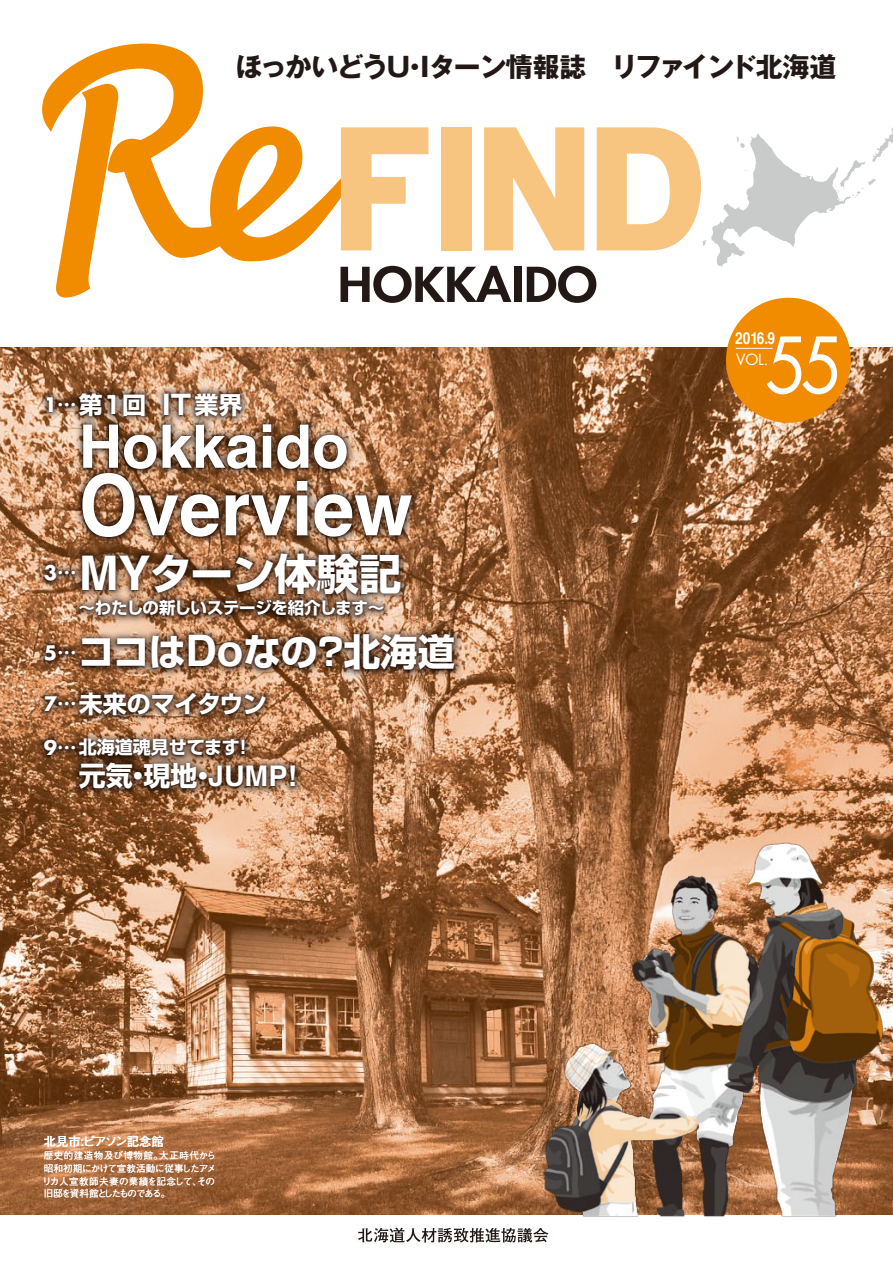
<style>
.page{position:relative;width:893px;height:1264px;background:#fff}
.page>*{position:absolute;margin:0;border:0;box-sizing:border-box;transform-origin:0 0}
.t1{font:75.45px "Futura Std";color:#fff;scale:.9 1}
.t2{font:700 75px "Helvetica";color:#fff}
.t3{font:700 60px "Helvetica";color:#fff}
.t4{font:800 46.65px "Futura Std";color:#221815;scale:1.1 1}
.t5{font:700 42.45px "Shin Go Pr 5";letter-spacing:-.02em;color:#fff}
.t6{font:700 37.2px "Shin Go Pr 5";color:#fff}
.t7{font:700 27px "Shin Go Pr 5";color:#fff}
.t8{font:700 26.85px "Gothic MB101 Pr 5";letter-spacing:-.06em;color:#221815}
.t9{font:700 24px "Shin Go Pr 5";letter-spacing:-.03em;color:#fff}
.t10{font:700 24px "Shin Go Pr 5";color:#fff}
.t11{font:700 19.5px "Futura Std";color:#fff}
.t12{font:700 18px "Shin Go Pr 5";color:#fff}
.t13{font:700 16.5px "Shin Go Pr 5";letter-spacing:-.025em;color:#fff}
.t14{font:700 16.5px "Helvetica";color:#fff;scale:.84 1}
.t15{font:15px "Futura Std";color:#fff}
.t16{font:700 12.3px "Futo Go B101 Pr 5";letter-spacing:-.035em;color:#fff}
.t17{font:500 9.6px/12.8px "Gothic BBB Pr 5";color:#fff}
.s1{font-size:27px}
.s2{font-size:84px}
.s3{font-family:"Helvetica";font-size:47.85px}
.s4{font-family:"Helvetica";font-size:43.5px}
.s5{font-family:"Futura Std";font-size:19.5px}
.s6{font-size:19.5px}
.s7{font-family:"Helvetica";font-size:28.5px}
.s8{font-family:"Shin Go Pr 5"}
</style>
<div class="page">
<img style="left:0;top:348px;width:893px;height:866px">
<img style="left:33px;top:382px;width:432px;height:425px">
<img style="left:40px;top:386px;width:419px;height:417px">
<svg style="left:358px;top:1227px;width:167px;height:15px"></svg>
<svg style="left:42px;top:44px;width:168px;height:253px"></svg>
<svg style="left:210px;top:126px;width:218px;height:135px"></svg>
<div style="left:441px;top:127px;width:31px;height:123px;background:#f8c580"></div>
<svg style="left:484px;top:127px;width:100px;height:123px"></svg>
<svg style="left:597px;top:127px;width:296px;height:140px"></svg>
<div style="left:726px;top:298px;width:125px;height:124px;background:#f18b00;border-radius:50%"></div>
<hr style="left:736px;top:348px;width:37px;height:1px;background:#fff">
<img style="left:525px;top:831px;width:368px;height:412px">
<h3 class="t8" style="left:236px;top:44px;width:602px">ほっかいどうU・Ｉターン情報誌　リファインド北海道</h3>
<h3 class="t4" style="left:338px;top:255px;width:237px">HOKKAIDO</h3>
<h3 class="t10" style="left:79px;top:385px;width:165px">第1回 <span class="s1">IT</span>業界</h3>
<h3 class="t3" style="left:79px;top:398px;width:272px">Hokkaido</h3>
<h2 class="t2" style="left:79px;top:448px;width:335px"><span class="s2">O</span>verview</h2>
<h3 class="t5" style="left:79px;top:540px;width:324px"><span class="s3">MY</span>ターン体験記</h3>
<h3 class="t13" style="left:79px;top:594px;width:307px">～わたしの新しいステージを紹介します～</h3>
<h3 class="t6" style="left:78px;top:622px;width:379px">ココは<span class="s4">Do</span>なの？北海道</h3>
<h3 class="t9" style="left:79px;top:684px;width:189px">未来のマイタウン</h3>
<h3 class="t12" style="left:44px;top:733px;width:204px"><span class="s5">9</span><span class="s6">…</span>北海道魂見せてます!</h3>
<h3 class="t7" style="left:79px;top:754px;width:220px">元気・現地・<span class="s7">JUMP!</span></h3>
<h3 class="t11" style="left:44px;top:391px;width:34px">1<span class="s8">…</span></h3>
<h3 class="t11" style="left:44px;top:560px;width:34px">3<span class="s8">…</span></h3>
<h3 class="t11" style="left:44px;top:639px;width:34px">5<span class="s8">…</span></h3>
<h3 class="t11" style="left:44px;top:690px;width:34px">7<span class="s8">…</span></h3>
<p class="t16" style="left:44px;top:1131px;width:122px">北見市:ピアソン記念館</p>
<p class="t17" style="left:42px;top:1148px;width:176px">歴史的建造物及び博物館。大正時代から昭和初期にかけて宣教活動に従事したアメリカ人宣教師夫妻の業績を記念して、その旧邸を資料館としたものである。</p>
<h3 class="t14" style="left:735px;top:325px;width:49px">2016.9</h3>
<h3 class="t15" style="left:736px;top:349px;width:34px">VOL.</h3>
<h1 class="t1" style="left:765px;top:317px;width:88px">55</h1>
</div>
